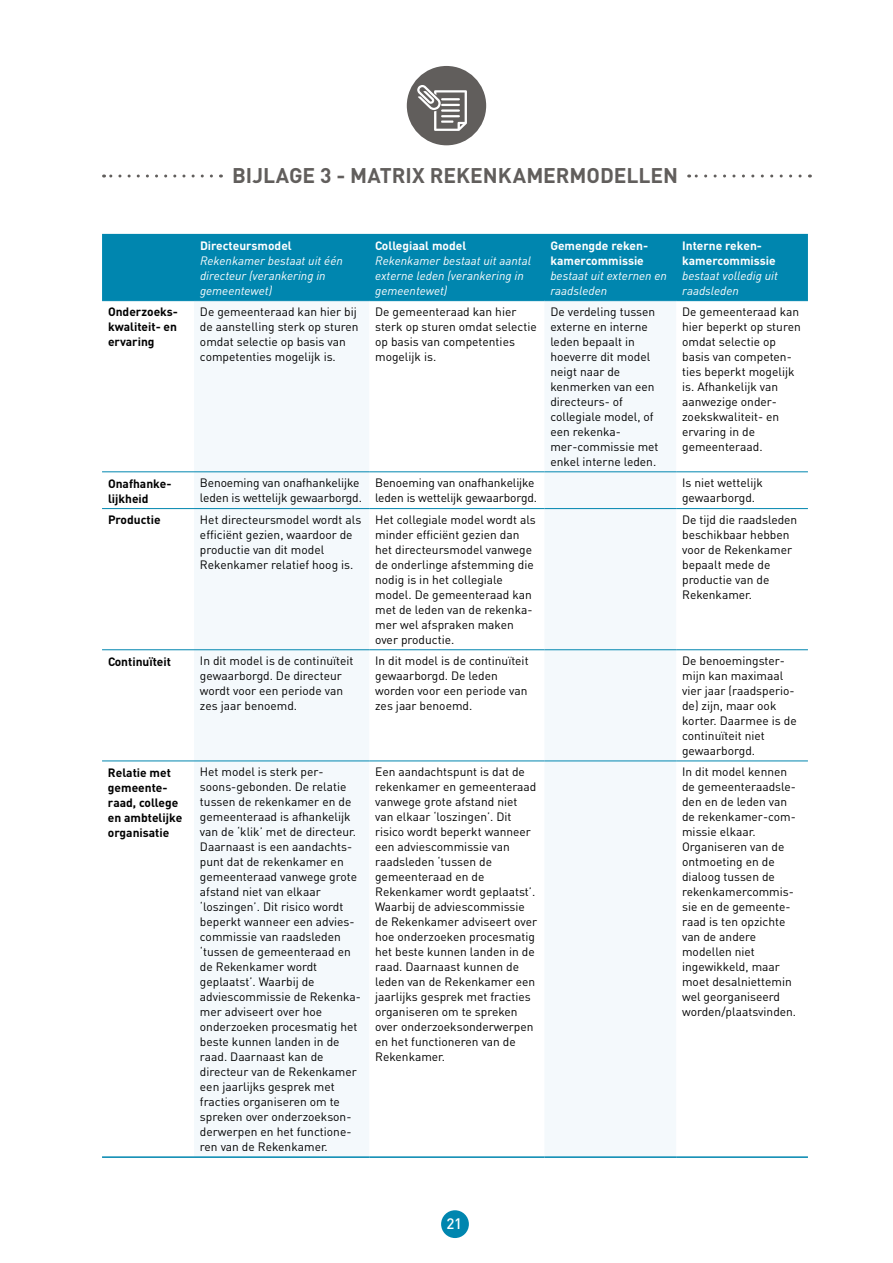
<style>
.page{position:relative;width:893px;height:1263px;background:#fff}
.page>*{position:absolute;margin:0;border:0;box-sizing:border-box;transform-origin:0 0}
.t1{font:700 21px "DIN";color:#615e5c}
.t2{font:500 15px "DIN";color:#fff}
.t3{font:12px/15px "DIN";color:#000}
.t4{font:italic 12px/15px "DIN";color:#fff}
.t5{font:700 12px/15px "DIN";color:#000}
.t6{font:700 12px/15px "DIN";color:#fff}
</style>
<div class="page">
<div style="left:441px;top:1210px;width:28px;height:28px;background:#0086af;border-radius:50%"></div>
<div style="left:407px;top:66px;width:79px;height:79px;background:#615e5c;border-radius:50%"></div>
<svg style="left:104px;top:174px;width:107px;height:3px"></svg>
<svg style="left:417px;top:85px;width:50px;height:46px"></svg>
<svg style="left:689px;top:174px;width:111px;height:3px"></svg>
<div style="left:102px;top:234px;width:706px;height:66px;background:#0086af"></div>
<svg style="left:194px;top:301px;width:482px;height:855px;fill:#f4f9fc"></svg>
<hr style="left:102px;top:300px;width:92px;height:1px;background:#0086af">
<hr style="left:194px;top:300px;width:175px;height:1px;background:#0086af">
<hr style="left:369px;top:300px;width:175px;height:1px;background:#0086af">
<hr style="left:544px;top:300px;width:132px;height:1px;background:#0086af">
<hr style="left:676px;top:300px;width:132px;height:1px;background:#0086af">
<hr style="left:102px;top:471px;width:92px;height:1px;background:#0086af">
<hr style="left:194px;top:471px;width:175px;height:1px;background:#0086af">
<hr style="left:369px;top:471px;width:175px;height:1px;background:#0086af">
<hr style="left:544px;top:471px;width:132px;height:1px;background:#0086af">
<hr style="left:676px;top:471px;width:132px;height:1px;background:#0086af">
<hr style="left:102px;top:508px;width:92px;height:1px;background:#0086af">
<hr style="left:194px;top:508px;width:175px;height:1px;background:#0086af">
<hr style="left:369px;top:508px;width:175px;height:1px;background:#0086af">
<hr style="left:544px;top:508px;width:132px;height:1px;background:#0086af">
<hr style="left:676px;top:508px;width:132px;height:1px;background:#0086af">
<hr style="left:102px;top:649px;width:92px;height:1px;background:#0086af">
<hr style="left:194px;top:649px;width:175px;height:1px;background:#0086af">
<hr style="left:369px;top:649px;width:175px;height:1px;background:#0086af">
<hr style="left:544px;top:649px;width:132px;height:1px;background:#0086af">
<hr style="left:676px;top:649px;width:132px;height:1px;background:#0086af">
<hr style="left:102px;top:760px;width:92px;height:1px;background:#0086af">
<hr style="left:194px;top:760px;width:175px;height:1px;background:#0086af">
<hr style="left:369px;top:760px;width:175px;height:1px;background:#0086af">
<hr style="left:544px;top:760px;width:132px;height:1px;background:#0086af">
<hr style="left:676px;top:760px;width:132px;height:1px;background:#0086af">
<hr style="left:102px;top:1156px;width:92px;height:2px;background:#0086af">
<hr style="left:194px;top:1156px;width:175px;height:2px;background:#0086af">
<hr style="left:369px;top:1156px;width:175px;height:2px;background:#0086af">
<hr style="left:544px;top:1156px;width:132px;height:2px;background:#0086af">
<hr style="left:676px;top:1156px;width:132px;height:2px;background:#0086af">
<h1 class="t1" style="left:232px;top:161px;width:447px">BIJLAGE 3 - MATRIX REKENKAMERMODELLEN</h1>
<p class="t6" style="left:200px;top:237px;width:93px">Directeursmodel</p>
<p class="t4" style="left:200px;top:253px;width:144px">Rekenkamer bestaat uit één directeur (verankering in gemeentewet)</p>
<p class="t6" style="left:375px;top:237px;width:93px">Collegiaal model</p>
<p class="t4" style="left:375px;top:253px;width:157px">Rekenkamer bestaat uit aantal externe leden (verankering in gemeentewet)</p>
<p class="t6" style="left:550px;top:237px;width:99px">Gemengde reken&shy;kamercommissie</p>
<p class="t4" style="left:550px;top:268px;width:118px">bestaat uit externen en raadsleden</p>
<p class="t6" style="left:682px;top:237px;width:95px">Interne reken&shy;kamercommissie</p>
<p class="t4" style="left:682px;top:268px;width:97px">bestaat volledig uit raadsleden</p>
<p class="t5" style="left:108px;top:304px;width:72px;text-align:justify">Onderzoeks&shy;kwaliteit- en ervaring</p>
<p class="t3" style="left:200px;top:304px;width:160px">De gemeenteraad kan hier bij de aanstelling sterk op sturen omdat selectie op basis van competenties mogelijk is.</p>
<p class="t3" style="left:375px;top:304px;width:163px">De gemeenteraad kan hier sterk op sturen omdat selectie op basis van competenties mogelijk is.</p>
<p class="t3" style="left:550px;top:304px;width:110px">De verdeling tussen externe en interne leden bepaalt in hoeverre dit model neigt naar de kenmerken van een directeurs- of collegiale model, of een rekenka&shy;mer-commissie met enkel interne leden.</p>
<p class="t3" style="left:682px;top:304px;width:120px">De gemeenteraad kan hier beperkt op sturen omdat selectie op basis van competen&shy;ties beperkt mogelijk is. Afhankelijk van aanwezige onder&shy;zoekskwaliteit- en ervaring in de gemeenteraad.</p>
<p class="t5" style="left:108px;top:475px;width:65px">Onafhanke&shy;lijkheid</p>
<p class="t3" style="left:200px;top:475px;width:163px">Benoeming van onafhankelijke leden is wettelijk gewaarborgd.</p>
<p class="t3" style="left:375px;top:475px;width:163px">Benoeming van onafhankelijke leden is wettelijk gewaarborgd.</p>
<p class="t3" style="left:682px;top:475px;width:82px">Is niet wettelijk gewaarborgd.</p>
<p class="t5" style="left:108px;top:512px;width:54px">Productie</p>
<p class="t3" style="left:200px;top:512px;width:163px">Het directeursmodel wordt als efficiënt gezien, waardoor de productie van dit model<br>Rekenkamer relatief hoog is.</p>
<p class="t3" style="left:375px;top:512px;width:162px">Het collegiale model wordt als minder efficiënt gezien dan het directeursmodel vanwege de onderlinge afstemming die nodig is in het collegiale model. De gemeenteraad kan met de leden van de rekenka&shy;mer wel afspraken maken over productie.</p>
<p class="t3" style="left:682px;top:512px;width:117px">De tijd die raadsleden beschikbaar hebben voor de Rekenkamer bepaalt mede de productie van de<br>Rekenkamer.</p>
<p class="t5" style="left:108px;top:653px;width:64px">Continuïteit</p>
<p class="t3" style="left:200px;top:653px;width:155px">In dit model is de continuïteit gewaarborgd. De directeur wordt voor een periode van zes jaar benoemd.</p>
<p class="t3" style="left:375px;top:653px;width:155px">In dit model is de continuïteit gewaarborgd. De leden worden voor een periode van zes jaar benoemd.</p>
<p class="t3" style="left:682px;top:653px;width:116px">De benoemingster&shy;mijn kan maximaal vier jaar (raadsperio&shy;de) zijn, maar ook korter. Daarmee is de continuïteit niet gewaarborgd.</p>
<p class="t5" style="left:108px;top:764px;width:76px">Relatie met gemeente&shy;raad, college en ambtelijke organisatie</p>
<p class="t3" style="left:200px;top:764px;width:163px">Het model is sterk per&shy;soons-gebonden. De relatie tussen de rekenkamer en de gemeenteraad is afhankelijk van de ‘klik’ met de directeur.<br>Daarnaast is een aandachts&shy;punt dat de rekenkamer en gemeenteraad vanwege grote afstand niet van elkaar ‘loszingen’. Dit risico wordt beperkt wanneer een advies&shy;commissie van raadsleden ‘tussen de gemeenteraad en de Rekenkamer wordt geplaatst’. Waarbij de adviescommissie de Rekenka&shy;mer adviseert over hoe onderzoeken procesmatig het beste kunnen landen in de raad. Daarnaast kan de directeur van de Rekenkamer een jaarlijks gesprek met fracties organiseren om te spreken over onderzoekson&shy;derwerpen en het functione&shy;ren van de Rekenkamer.</p>
<p class="t3" style="left:375px;top:764px;width:163px">Een aandachtspunt is dat de rekenkamer en gemeenteraad vanwege grote afstand niet van elkaar ‘loszingen’. Dit risico wordt beperkt wanneer een adviescommissie van raadsleden ‘tussen de gemeenteraad en de<br>Rekenkamer wordt geplaatst’.<br>Waarbij de adviescommissie de Rekenkamer adviseert over hoe onderzoeken procesmatig het beste kunnen landen in de raad. Daarnaast kunnen de leden van de Rekenkamer een jaarlijks gesprek met fracties organiseren om te spreken over onderzoeksonderwerpen en het functioneren van de<br>Rekenkamer.</p>
<p class="t3" style="left:682px;top:764px;width:116px">In dit model kennen de gemeenteraadsle&shy;den en de leden van de rekenkamer-com&shy;missie elkaar.<br>Organiseren van de ontmoeting en de dialoog tussen de rekenkamercommis&shy;sie en de gemeente&shy;raad is ten opzichte van de andere modellen niet ingewikkeld, maar moet desalniettemin wel georganiseerd worden/plaatsvinden.</p>
<p class="t2" style="left:446px;top:1214px;width:17px">21</p>
</div>
